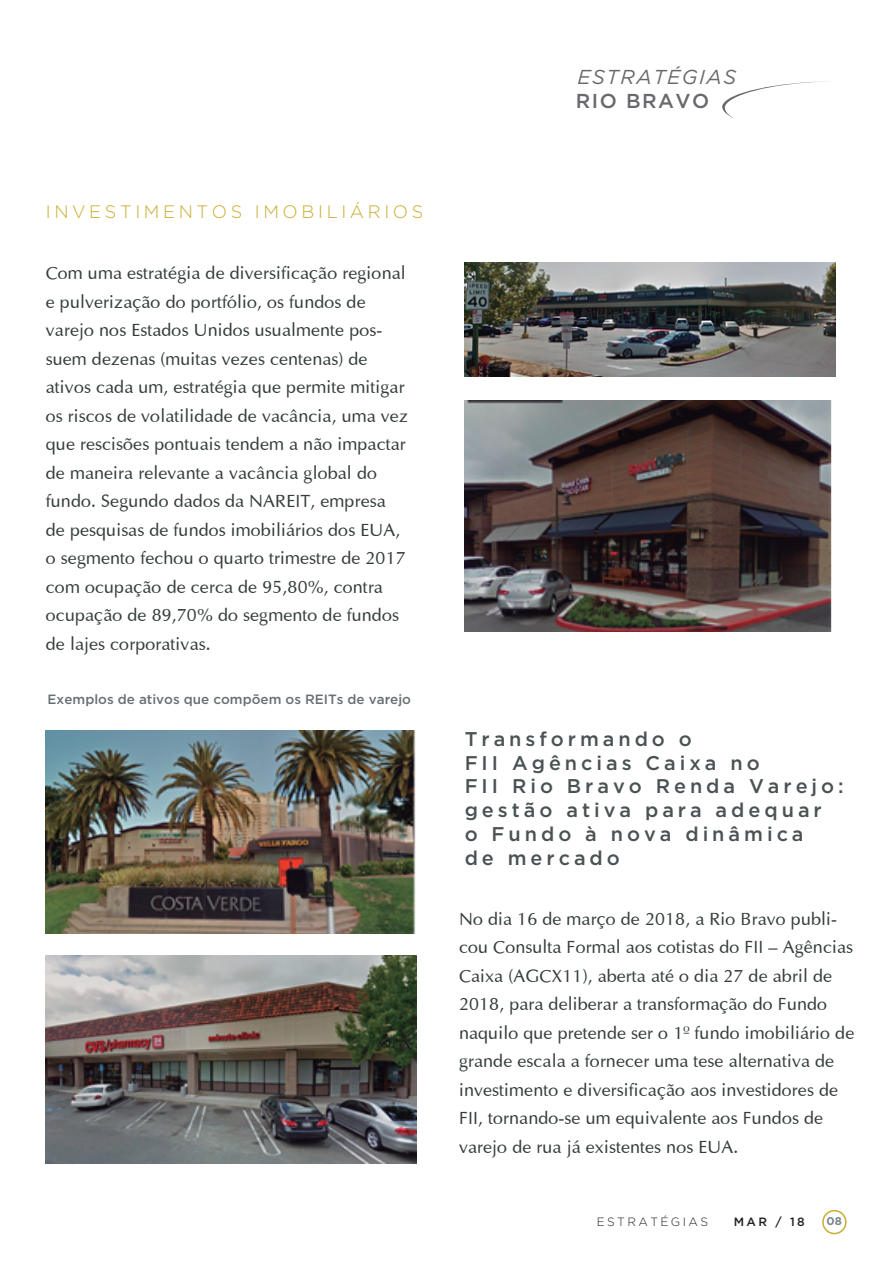
<style>
.page{position:relative;width:893px;height:1263px;background:#fff}
.page>*{position:absolute;margin:0;border:0;box-sizing:border-box;transform-origin:0 0}
.t1{font:italic 20.1px "Gotham";letter-spacing:.075em;color:#68696d}
.t2{font:500 20.1px "Gotham";letter-spacing:.075em;color:#68696d}
.t3{font:500 19.8px/23.9px "Gotham";letter-spacing:.2em;color:#4a5254}
.t4{font:18px/28.5px "Optima";letter-spacing:.005em;color:#353d3d}
.t5{font:300 18px "Gotham";letter-spacing:.2em;color:#caac30}
.t6{font:500 13.5px "Gotham";color:#686f73}
.t7{font:300 12px "Gotham";letter-spacing:.2em;color:#231f20}
.t8{font:500 12px "Gotham";color:#231f20}
.t9{font:700 11.25px "Gotham";color:#7d8489}
</style>
<div class="page">
<svg style="left:722px;top:81px;width:105px;height:38px"></svg>
<div style="left:822px;top:1210px;width:25px;height:24px;border:2px solid #caac30;border-radius:50%"></div>
<img style="left:464px;top:263px;width:371px;height:113px">
<img style="left:46px;top:955px;width:371px;height:209px">
<img style="left:464px;top:400px;width:368px;height:231px">
<img style="left:46px;top:730px;width:370px;height:203px">
<p class="t1" style="left:578px;top:64px;width:160px">ESTRATÉGIAS</p>
<p class="t2" style="left:576px;top:88px;width:135px">RIO BRAVO</p>
<p class="t5" style="left:46px;top:200px;width:379px">INVESTIMENTOS IMOBILIÁRIOS</p>
<p class="t4" style="left:46px;top:259px;width:364px">Com uma estratégia de diversificação regional e pulverização do portfólio, os fundos de varejo nos Estados Unidos usualmente pos&shy;suem dezenas (muitas vezes centenas) de ativos cada um, estratégia que permite mitigar os riscos de volatilidade de vacância, uma vez que rescisões pontuais tendem a não impactar de maneira relevante a vacância global do fundo. Segundo dados da NAREIT, empresa de pesquisas de fundos imobiliários dos EUA, o segmento fechou o quarto trimestre de 2017 com ocupação de cerca de 95,80%, contra ocupação de 89,70% do segmento de fundos de lajes corporativas.</p>
<p class="t6" style="left:48px;top:691px;width:365px">Exemplos de ativos que compõem os REITs de varejo</p>
<p class="t3" style="left:465px;top:727px;width:381px">Transformando o<br>FII Agências Caixa no<br>FII Rio Bravo Renda Varejo: gestão ativa para adequar<br>o Fundo à nova dinâmica<br>de mercado</p>
<p class="t4" style="left:459px;top:904px;width:397px">No dia 16 de março de 2018, a Rio Bravo publi&shy;cou Consulta Formal aos cotistas do FII – Agências Caixa (AGCX11), aberta até o dia 27 de abril de 2018, para deliberar a transformação do Fundo naquilo que pretende ser o 1º fundo imobiliário de grande escala a fornecer uma tese alternativa de investimento e diversificação aos investidores de FII, tornando-se um equivalente aos Fundos de varejo de rua já existentes nos EUA.</p>
<p class="t7" style="left:597px;top:1214px;width:113px">ESTRATÉGIAS</p>
<p class="t8" style="left:734px;top:1214px;width:73px">MAR / 18</p>
<p class="t9" style="left:826px;top:1214px;width:17px">08</p>
</div>
